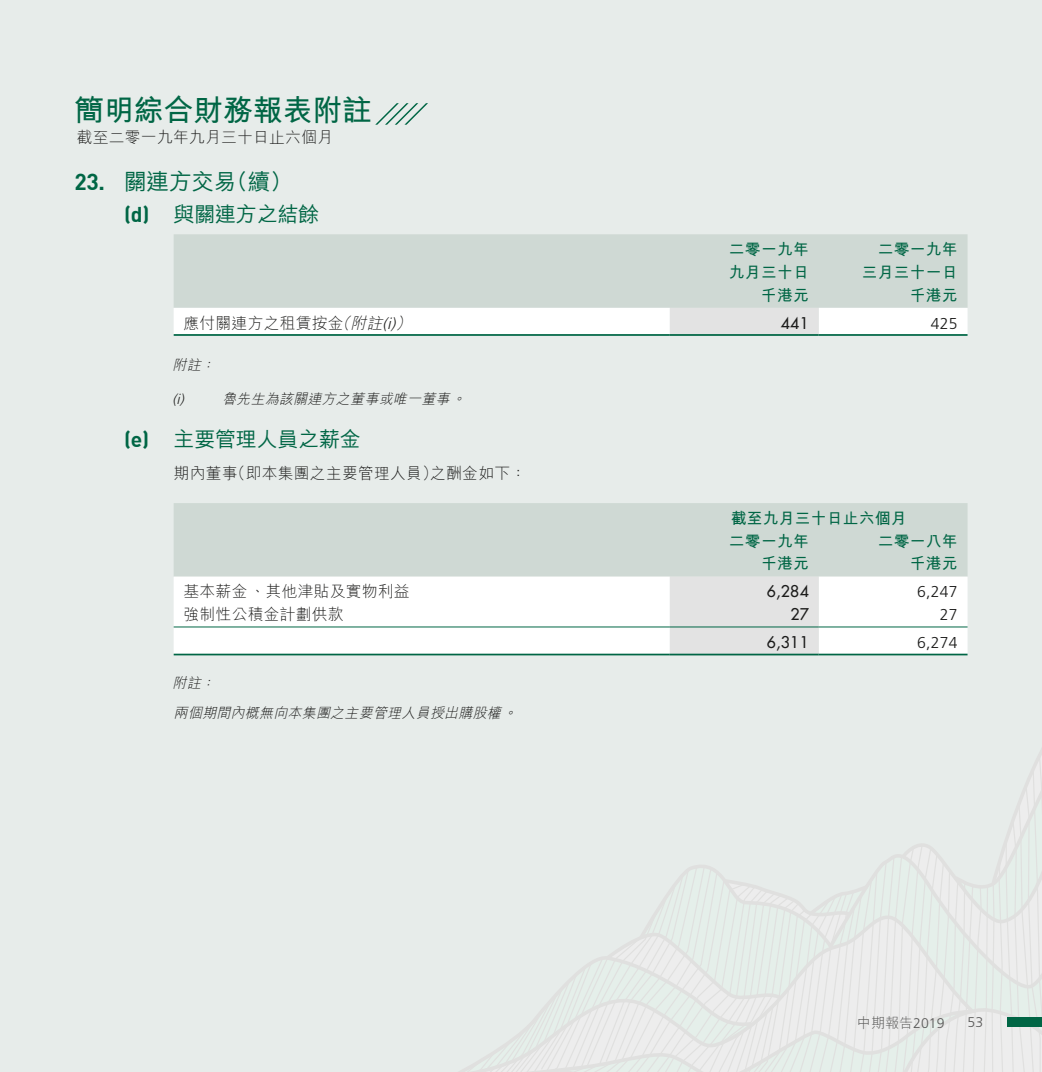
<style>
.page{position:relative;width:1042px;height:1072px;background:#fff}
.page>*{position:absolute;margin:0;border:0;box-sizing:border-box;transform-origin:0 0}
.t1{font:700 29.75px "M Hei HK";color:#006645}
.t2{font:500 22.75px "M Hei HK";letter-spacing:-.01em;color:#006645}
.t3{font:500 21px "M Hei HK";letter-spacing:-.01em;color:#006645}
.t4{font:300 15.75px "M Hei HK";letter-spacing:.015em;color:#1c1c1b}
.t5{font:700 15.75px/22.8px "M Hei HK";letter-spacing:.015em;color:#006645}
.t6{font:500 15.75px "Futura Std";letter-spacing:.015em;color:#1c1c1b}
.t7{font:300 15.75px "Frutiger LT Std";letter-spacing:.015em;color:#1c1c1b}
.t8{font:italic 300 14px/29.8px "M Hei HK";color:#1c1c1b}
.t9{font:300 14px "M Hei HK";color:#575756}
.t10{font:italic 300 14px "Frutiger LT Std";color:#1c1c1b}
.t11{font:300 14px "Frutiger LT Std";color:#575756}
.s1{font-family:"DIN";font-weight:700}
.s2{font-style:italic}
.s3{font-family:"Frutiger LT Std";font-style:italic}
.s4{font-family:"Frutiger LT Std"}
</style>
<div class="page">
<div style="left:0;top:0;width:1042px;height:1071px;background:#e7ecea"></div>
<svg style="left:461px;top:748px;width:581px;height:323px"></svg>
<svg style="left:375px;top:103px;width:53px;height:22px"></svg>
<div style="left:1007px;top:1017px;width:35px;height:10px;background:#006645"></div>
<div style="left:174px;top:234px;width:793px;height:74px;background:#cfd9d4"></div>
<svg style="left:174px;top:308px;width:793px;height:26px"></svg>
<hr style="left:174px;top:334px;width:496px;height:2px;background:#006645">
<hr style="left:670px;top:334px;width:149px;height:2px;background:#006645">
<hr style="left:819px;top:334px;width:148px;height:2px;background:#006645">
<div style="left:174px;top:503px;width:793px;height:73px;background:#cfd9d4"></div>
<div style="left:174px;top:577px;width:793px;height:76px;background:#fff"></div>
<div style="left:670px;top:576px;width:149px;height:77px;background:#e3e3e3"></div>
<hr style="left:174px;top:626px;width:496px;height:1px;background:#006645">
<hr style="left:670px;top:626px;width:149px;height:1px;background:#006645">
<hr style="left:819px;top:626px;width:148px;height:1px;background:#006645">
<hr style="left:174px;top:653px;width:496px;height:2px;background:#006645">
<hr style="left:670px;top:653px;width:149px;height:2px;background:#006645">
<hr style="left:819px;top:653px;width:148px;height:2px;background:#006645">
<h1 class="t1" style="left:74px;top:88px;width:299px">簡明綜合財務報表附註</h1>
<p class="t4" style="left:77px;top:126px;width:258px">截至二零一九年九月三十日止六個月</p>
<h2 class="t2" style="left:74px;top:165px;width:220px"><span class="s1">23.</span> 關連方交易（續）</h2>
<h3 class="t3" style="left:124px;top:199px;width:197px"><span class="s1">(d)</span> 與關連方之結餘</h3>
<p class="t5" style="left:729px;top:237px;width:81px">二零一九年</p>
<p class="t5" style="left:878px;top:237px;width:81px">二零一九年</p>
<p class="t5" style="left:729px;top:259px;width:81px">九月三十日</p>
<p class="t5" style="left:862px;top:259px;width:97px">三月三十一日</p>
<p class="t5" style="left:761px;top:282px;width:49px">千港元</p>
<p class="t5" style="left:910px;top:282px;width:49px">千港元</p>
<p class="t4" style="left:184px;top:312px;width:234px">應付關連方之租賃按金<span class="s2">（附註</span><span class="s3">(i)</span><span class="s2">）</span></p>
<p class="t6" style="left:781px;top:313px;width:29px">441</p>
<p class="t7" style="left:931px;top:314px;width:28px">425</p>
<p class="t8" style="left:172px;top:350px;width:48px">附註：</p>
<p class="t10" style="left:172px;top:391px;width:17px">(i)</p>
<p class="t8" style="left:222px;top:383px;width:249px">魯先生為該關連方之董事或唯一董事。</p>
<h3 class="t3" style="left:124px;top:424px;width:238px"><span class="s1">(e)</span> 主要管理人員之薪金</h3>
<p class="t4" style="left:174px;top:462px;width:354px">期內董事（即本集團之主要管理人員）之酬金如下：</p>
<p class="t5" style="left:729px;top:505px;width:179px">截至九月三十日止六個月二零一九年</p>
<p class="t5" style="left:878px;top:528px;width:81px">二零一八年</p>
<p class="t5" style="left:761px;top:551px;width:49px">千港元</p>
<p class="t5" style="left:910px;top:551px;width:49px">千港元</p>
<p class="t4" style="left:184px;top:580px;width:227px">基本薪金、其他津貼及實物利益</p>
<p class="t6" style="left:767px;top:581px;width:44px">6,284</p>
<p class="t7" style="left:917px;top:583px;width:42px">6,247</p>
<p class="t4" style="left:184px;top:603px;width:161px">強制性公積金計劃供款</p>
<p class="t6" style="left:790px;top:604px;width:20px">27</p>
<p class="t7" style="left:940px;top:606px;width:19px">27</p>
<p class="t6" style="left:767px;top:632px;width:44px">6,311</p>
<p class="t7" style="left:917px;top:634px;width:42px">6,274</p>
<p class="t8" style="left:172px;top:667px;width:350px">附註：<br>兩個期間內概無向本集團之主要管理人員授出購股權。</p>
<p class="t9" style="left:857px;top:1012px;width:89px">中期報告<span class="s4">2019</span></p>
<p class="t11" style="left:967px;top:1014px;width:17px">53</p>
</div>
